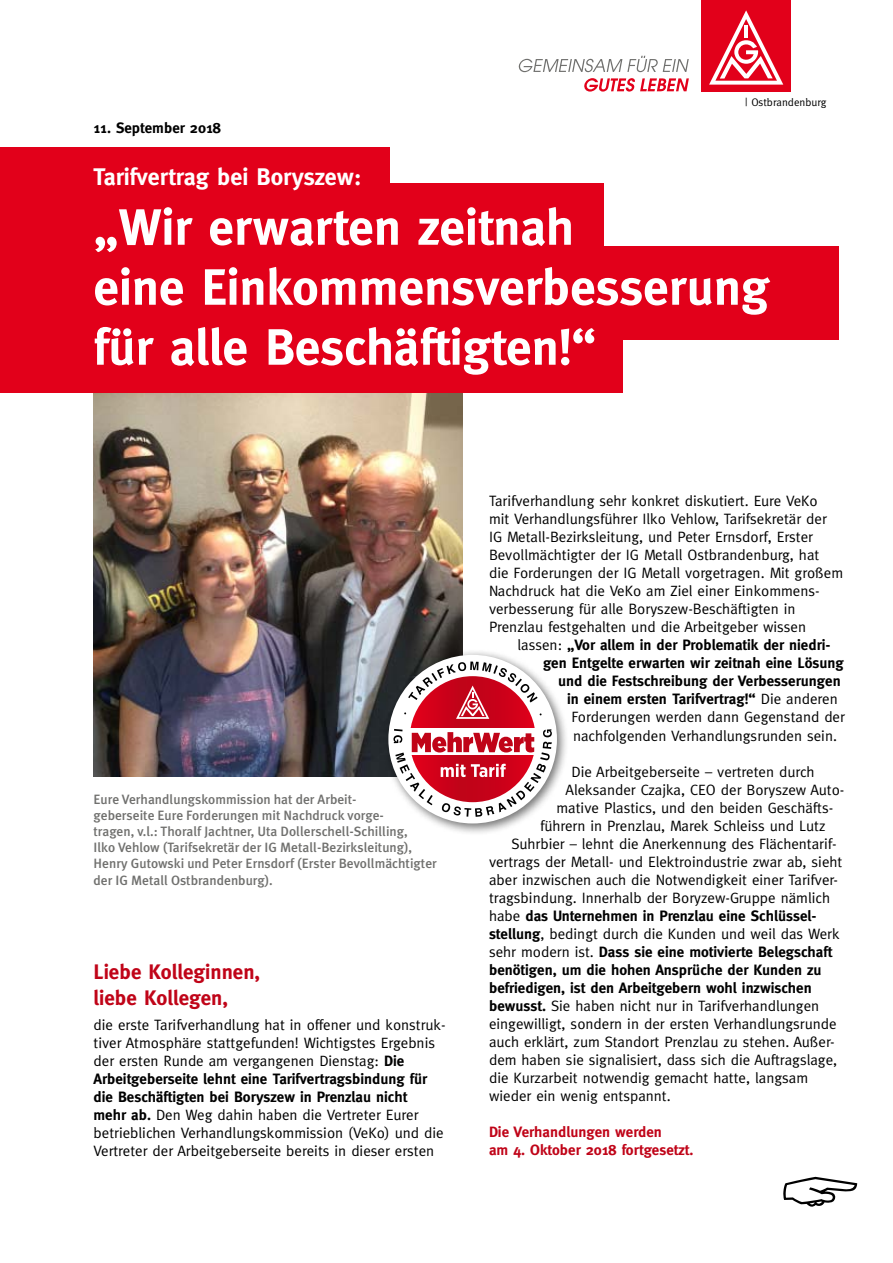
<style>
.page{position:relative;width:893px;height:1263px;background:#fff}
.page>*{position:absolute;margin:0;border:0;box-sizing:border-box;transform-origin:0 0}
.t1{font:700 51px/60px "Meta";color:#fff}
.t2{font:700 24px "Meta";color:#fff}
.t3{font:700 21px/25.2px "Meta";color:#c00418}
.t4{font:15px/18px "Meta";color:#000}
.t5{font:700 15px "Meta";color:#000}
.t6{font:700 15px/18px "Meta";color:#c00418}
.t7{font:500 13.5px/16.2px "Meta Plus";color:#70706e}
.t8{font:10.95px "Meta";color:#000}
.s1{font-weight:700}
.s2{font-weight:400}
</style>
<div class="page">
<img style="left:94px;top:392px;width:369px;height:384px">
<div style="left:0;top:247px;width:839px;height:93px;background:#e2001a"></div>
<div style="left:0;top:148px;width:390px;height:89px;background:#e2001a"></div>
<div style="left:0;top:184px;width:604px;height:84px;background:#e2001a"></div>
<div style="left:0;top:308px;width:622px;height:84px;background:#e2001a"></div>
<div style="left:702px;top:0;width:89px;height:91px;background:#e2001a"></div>
<svg style="left:709px;top:10px;width:74px;height:75px"></svg>
<svg style="left:518px;top:56px;width:171px;height:16px"></svg>
<svg style="left:584px;top:78px;width:105px;height:14px"></svg>
<svg style="left:783px;top:1177px;width:74px;height:30px"></svg>
<div style="left:382px;top:649px;width:187px;height:187px;background:#000;opacity:.55"></div>
<div style="left:388px;top:655px;width:169px;height:168px;background:#fff;border-radius:50%"></div>
<svg style="left:410px;top:676px;width:126px;height:126px"></svg>
<svg style="left:393px;top:729px;width:159px;height:88px"></svg>
<svg style="left:404px;top:661px;width:138px;height:58px"></svg>
<p class="t8" style="left:745px;top:96px;width:83px">| Ostbrandenburg</p>
<p class="t5" style="left:94px;top:120px;width:129px">11. September 2018</p>
<h2 class="t2" style="left:94px;top:163px;width:269px">Tarifvertrag bei Boryszew:</h2>
<h1 class="t1" style="left:94px;top:197px;width:677px">„Wir erwarten zeitnah<br>eine Einkommensverbesserung für alle Beschäftigten!“</h1>
<p class="t7" style="left:94px;top:791px;width:345px">Eure Verhandlungskommission hat der Arbeit-<br>geberseite Eure Forderungen mit Nachdruck vorge-<br>tragen, v.l.: Thoralf Jachtner, Uta Dollerschell-Schilling,<br>Ilko Vehlow (Tarifsekretär der IG Metall-Bezirksleitung), Henry Gutowski und Peter Ernsdorf (Erster Bevollmächtigter der IG Metall Ostbrandenburg).</p>
<h3 class="t3" style="left:94px;top:959px;width:168px">Liebe Kolleginnen, liebe Kollegen,</h3>
<p class="t4" style="left:94px;top:1016px;width:354px">die erste Tarifverhandlung hat in offener und konstruk&shy;tiver Atmosphäre stattgefunden! Wichtigstes Ergebnis der ersten Runde am vergangenen Dienstag: <span class="s1">Die Arbeitgeberseite lehnt eine Tarifvertragsbindung für die Beschäftigten bei Boryszew in Prenzlau nicht<br>mehr ab.</span> Den Weg dahin haben die Vertreter Eurer betrieblichen Verhandlungskommission (VeKo) und die Vertreter der Arbeitgeberseite bereits in dieser ersten</p>
<p class="t4" style="left:489px;top:492px;width:356px">Tarifverhandlung sehr konkret diskutiert. Eure VeKo<br>mit Verhandlungsführer Ilko Vehlow, Tarifsekretär der IG Metall-Bezirksleitung, und Peter Ernsdorf, Erster Bevollmächtigter der IG Metall Ostbrandenburg, hat<br>die Forderungen der IG Metall vorgetragen. Mit großem Nachdruck hat die VeKo am Ziel einer Einkommens&shy;verbesserung für alle Boryszew-Beschäftigten in Prenzlau festgehalten und die Arbeitgeber wissen</p>
<p class="t5" style="left:517px;top:637px;width:315px"><span class="s2">lassen:</span> „Vor allem in der Problematik der niedri-</p>
<p class="t5" style="left:543px;top:655px;width:302px">gen Entgelte erwarten wir zeitnah eine Lösung</p>
<p class="t5" style="left:558px;top:673px;width:284px">und die Festschreibung der Verbesserungen</p>
<p class="t5" style="left:567px;top:691px;width:272px">in einem ersten Tarifvertrag!“ <span class="s2">Die anderen</span></p>
<p class="t4" style="left:571px;top:708px;width:275px">Forderungen werden dann Gegenstand der</p>
<p class="t4" style="left:573px;top:726px;width:265px">nachfolgenden Verhandlungsrunden sein.</p>
<p class="t4" style="left:571px;top:762px;width:244px">Die Arbeitgeberseite – vertreten durch</p>
<p class="t4" style="left:565px;top:780px;width:280px">Aleksander Czajka, CEO der Boryszew Auto-</p>
<p class="t4" style="left:556px;top:798px;width:278px">mative Plastics, und den beiden Geschäfts-</p>
<p class="t4" style="left:540px;top:816px;width:287px">führern in Prenzlau, Marek Schleiss und Lutz</p>
<p class="t4" style="left:511px;top:834px;width:327px">Suhrbier – lehnt die Anerkennung des Flächentarif-</p>
<p class="t4" style="left:489px;top:852px;width:355px">vertrags der Metall- und Elektroindustrie zwar ab, sieht</p>
<p class="t4" style="left:489px;top:870px;width:350px">aber inzwischen auch die Notwendigkeit einer Tarifver-</p>
<p class="t4" style="left:489px;top:888px;width:342px">tragsbindung. Innerhalb der Boryzew-Gruppe nämlich</p>
<p class="t5" style="left:489px;top:907px;width:329px"><span class="s2">habe</span> das Unternehmen in Prenzlau eine Schlüssel-</p>
<p class="t4" style="left:489px;top:924px;width:352px"><span class="s1">stellung</span>, bedingt durch die Kunden und weil das Werk</p>
<p class="t5" style="left:489px;top:943px;width:345px"><span class="s2">sehr modern ist.</span> Dass sie eine motivierte Belegschaft</p>
<p class="t5" style="left:489px;top:961px;width:334px">benötigen, um die hohen Ansprüche der Kunden zu</p>
<p class="t5" style="left:489px;top:979px;width:324px">befriedigen, ist den Arbeitgebern wohl inzwischen</p>
<p class="t4" style="left:489px;top:996px;width:332px"><span class="s1">bewusst.</span> Sie haben nicht nur in Tarifverhandlungen</p>
<p class="t4" style="left:489px;top:1014px;width:349px">eingewilligt, sondern in der ersten Verhandlungsrunde</p>
<p class="t4" style="left:489px;top:1032px;width:347px">auch erklärt, zum Standort Prenzlau zu stehen. Außer-</p>
<p class="t4" style="left:489px;top:1050px;width:350px">dem haben sie signalisiert, dass sich die Auftragslage,</p>
<p class="t4" style="left:489px;top:1068px;width:321px">die Kurzarbeit notwendig gemacht hatte, langsam</p>
<p class="t4" style="left:489px;top:1086px;width:183px">wieder ein wenig entspannt.</p>
<p class="t6" style="left:489px;top:1122px;width:206px">Die Verhandlungen werden<br>am 4. Oktober 2018 fortgesetzt.</p>
</div>
